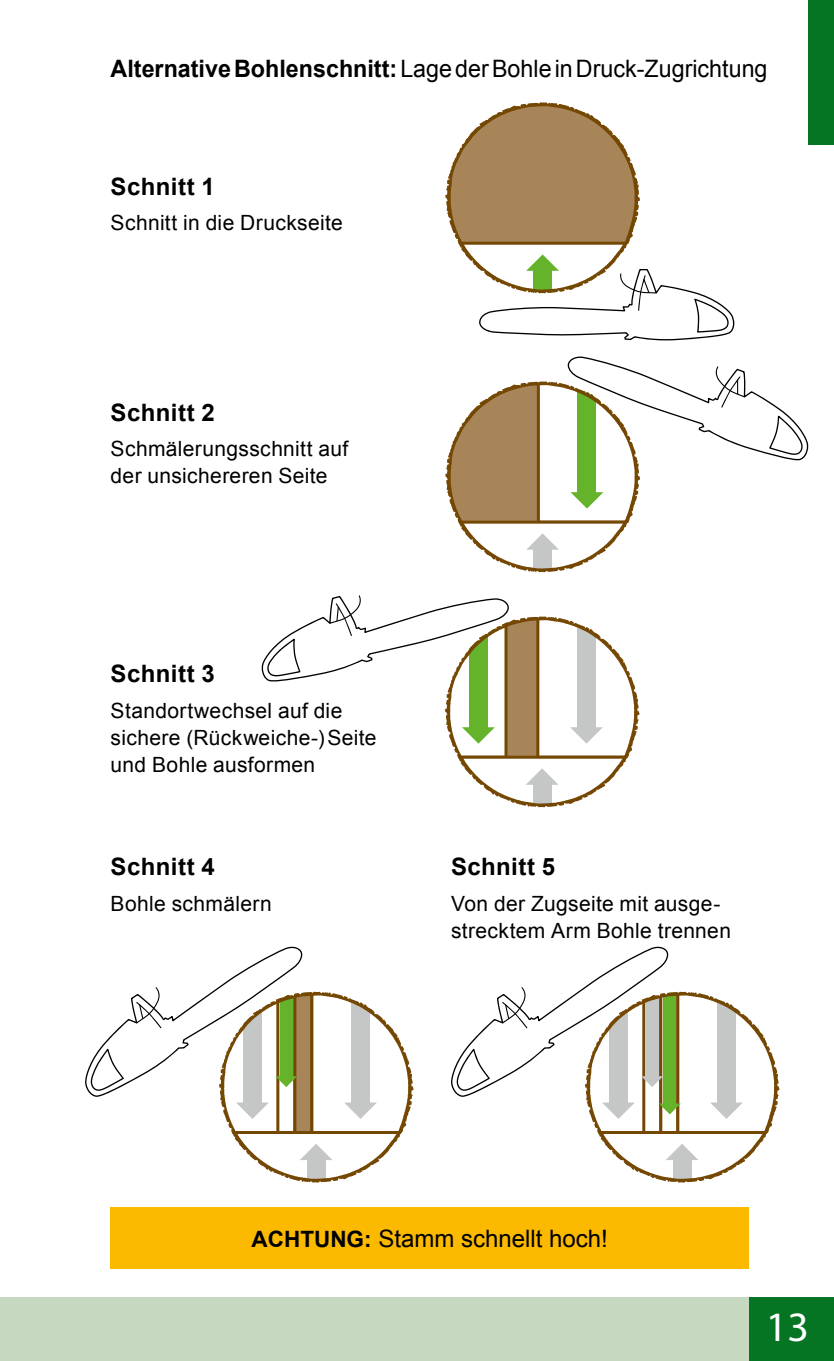
<style>
.page{position:relative;width:834px;height:1361px;background:#fff}
.page>*{position:absolute;margin:0;border:0;box-sizing:border-box;transform-origin:0 0}
.t1{font:42px "Myriad Pro";color:#fff}
.t2{font:24px "Arial";color:#000}
.t3{font:700 24px "Arial";letter-spacing:.015em;color:#000}
.t4{font:21px/27px "Arial";letter-spacing:.015em;color:#000}
.s1{font-weight:700}
.s2{font-weight:700;font-size:22.5px}
</style>
<div class="page">
<div style="left:748px;top:1297px;width:85px;height:64px;background:#057523"></div>
<div style="left:1px;top:1297px;width:747px;height:64px;background:#c7d8c0"></div>
<div style="left:808px;top:0;width:25px;height:145px;background:#057523"></div>
<svg style="left:445px;top:102px;width:289px;height:238px"></svg>
<svg style="left:445px;top:356px;width:363px;height:216px"></svg>
<svg style="left:261px;top:595px;width:378px;height:212px"></svg>
<svg style="left:85px;top:946px;width:328px;height:236px"></svg>
<svg style="left:451px;top:946px;width:328px;height:236px"></svg>
<div style="left:111px;top:1207px;width:637px;height:62px;background:#fbb900"></div>
<p class="t2" style="left:111px;top:53px;width:658px"><span class="s1">Alternative Bohlenschnitt:</span> Lage der Bohle in Druck-Zugrichtung</p>
<p class="t3" style="left:111px;top:170px;width:106px">Schnitt 1</p>
<p class="t4" style="left:111px;top:209px;width:233px">Schnitt in die Druckseite</p>
<p class="t3" style="left:111px;top:397px;width:106px">Schnitt 2</p>
<p class="t4" style="left:111px;top:436px;width:239px">Schmälerungsschnitt auf der unsichereren Seite</p>
<p class="t3" style="left:111px;top:658px;width:106px">Schnitt 3</p>
<p class="t4" style="left:111px;top:697px;width:267px">Standortwechsel auf die sichere (Rückweiche-) Seite und Bohle ausformen</p>
<p class="t3" style="left:111px;top:851px;width:106px">Schnitt 4</p>
<p class="t4" style="left:111px;top:890px;width:162px">Bohle schmälern</p>
<p class="t3" style="left:451px;top:851px;width:106px">Schnitt 5</p>
<p class="t4" style="left:451px;top:890px;width:281px">Von der Zugseite mit ausge&shy;strecktem Arm Bohle trennen</p>
<p class="t2" style="left:251px;top:1222px;width:358px"><span class="s2">ACHTUNG:</span> Stamm schnellt hoch!</p>
<h1 class="t1" style="left:765px;top:1304px;width:45px">13</h1>
</div>
